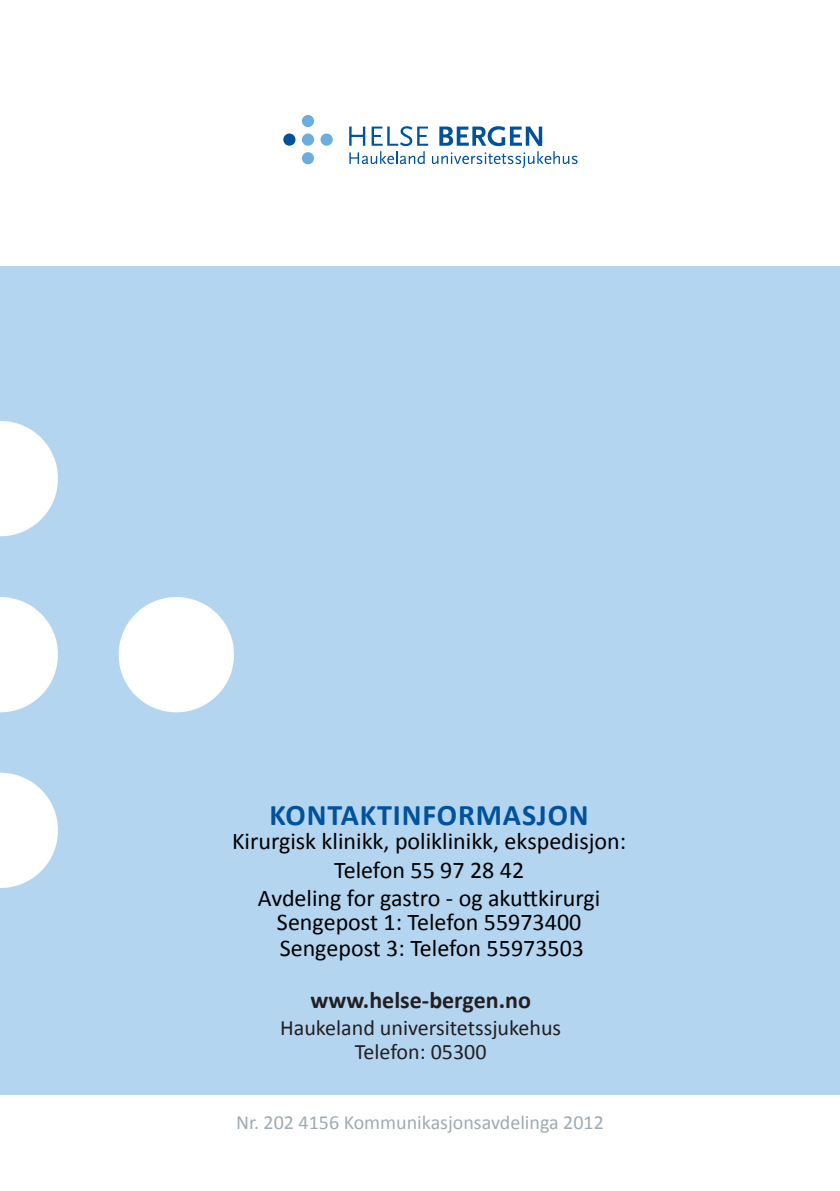
<style>
.page{position:relative;width:840px;height:1191px;background:#fff}
.page>*{position:absolute;margin:0;border:0;box-sizing:border-box;transform-origin:0 0}
.Brødtekst{font:700 30px "Calibri";letter-spacing:.03em;color:#01529b}
.Brødtekst-2{font:24px/28.8px "Calibri";color:#000;text-align:center}
.t1{font:700 24px "Calibri";color:#231f20}
.t2{font:22px "Calibri";color:#231f20}
.Brødtekst-3{font:20px "Calibri";color:#9faab2}
</style>
<div class="page">
<div style="left:0;top:266px;width:839px;height:828px;background:#b4d5f0"></div>
<img style="left:0;top:421px;width:233px;height:466px">
<div style="left:302px;top:115px;width:12px;height:12px;background:#6caddf;border-radius:50%"></div>
<div style="left:302px;top:133px;width:12px;height:13px;background:#6caddf;border-radius:50%"></div>
<div style="left:283px;top:133px;width:12px;height:13px;background:#01529a;border-radius:50%"></div>
<div style="left:320px;top:133px;width:12px;height:13px;background:#6caddf;border-radius:50%"></div>
<div style="left:302px;top:152px;width:12px;height:12px;background:#6caddf;border-radius:50%"></div>
<svg style="left:349px;top:126px;width:228px;height:42px"></svg>
<p class="Brødtekst" style="left:269px;top:796px;width:320px">KONTAKTINFORMASJON</p>
<p class="Brødtekst-2" style="left:232px;top:826px;width:395px">Kirurgisk klinikk, poliklinikk, ekspedisjon:<br>Telefon 55 97 28 42</p>
<p class="Brødtekst-2" style="left:258px;top:883px;width:344px">Avdeling for gastro - og akuttkirurgi</p>
<p class="Brødtekst-2" style="left:277px;top:907px;width:306px">Sengepost 1: Telefon 55973400</p>
<p class="Brødtekst-2" style="left:279px;top:933px;width:306px">Sengepost 3: Telefon 55973503</p>
<p class="t1" style="left:310px;top:984px;width:222px">www.helse-bergen.no</p>
<p class="t2" style="left:280px;top:1013px;width:282px">Haukeland universitetssjukehus</p>
<p class="t2" style="left:354px;top:1037px;width:133px">Telefon: 05300</p>
<p class="Brødtekst-3" style="left:236px;top:1109px;width:369px">Nr. 202 4156 Kommunikasjonsavdelinga 2012</p>
</div>
